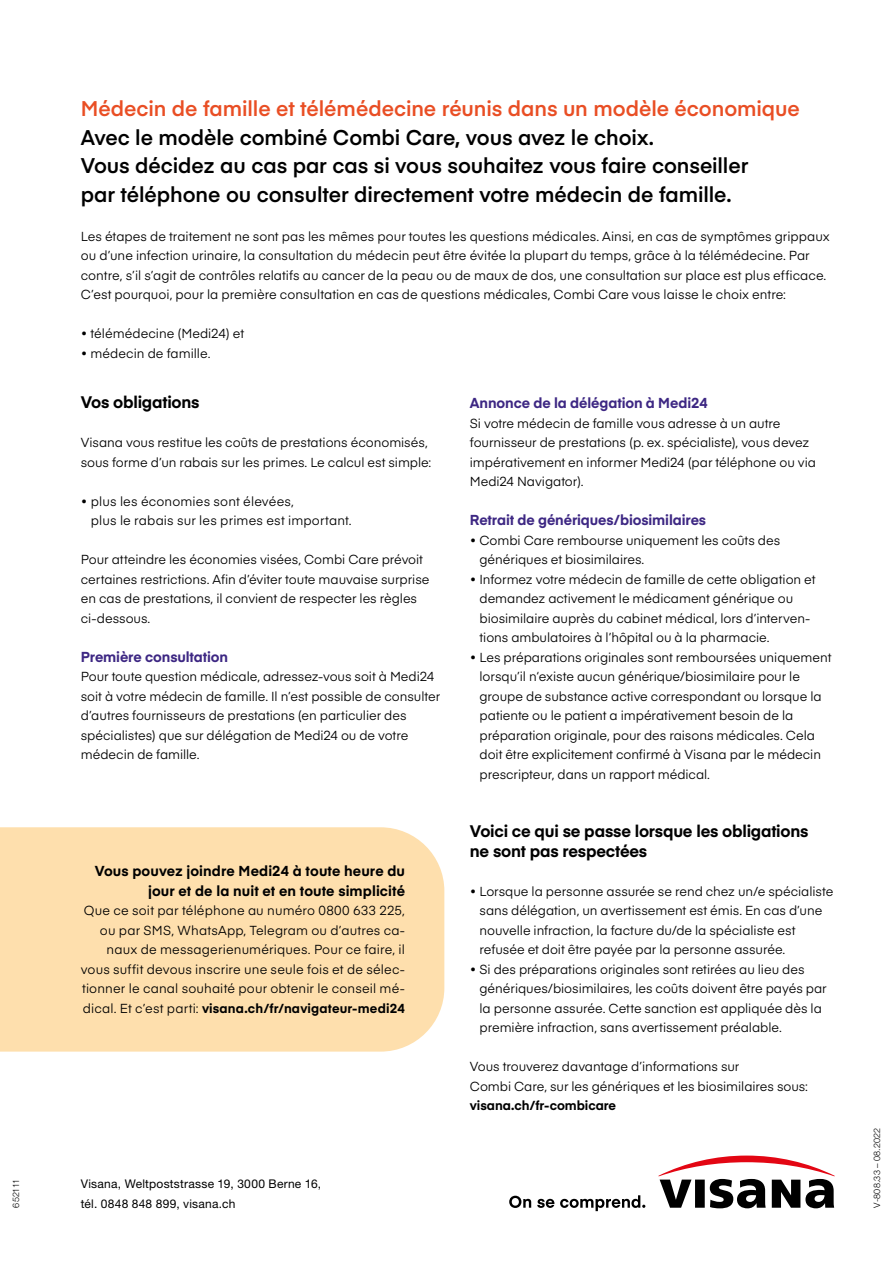
<style>
.page{position:relative;width:893px;height:1263px;background:#fff}
.page>*{position:absolute;margin:0;border:0;box-sizing:border-box;transform-origin:0 0}
.t1{font:600 21px/28.5px "Eina 03";letter-spacing:-.005em;color:#000}
.t2{font:600 21px "Eina 03";letter-spacing:-.005em;color:#e94e24}
.t3{font:700 16.5px/19.5px "Eina 03";letter-spacing:-.01em;color:#000}
.t4{font:700 14.25px "Eina 03";letter-spacing:-.005em;color:#3d2783}
.t5{font:700 14.25px/19.5px "Eina 03";letter-spacing:.005em;color:#000;text-align:right}
.t6{font:12.9px/19.5px "Eina 03";letter-spacing:-.005em;color:#000}
.t7{font:700 12.9px "Eina 03";letter-spacing:-.005em;color:#000}
.t8{font:12px "Helvetica Neue LT Std";letter-spacing:.02em;color:#000}
.t9{font:300 9px "Helvetica Neue LT Std";letter-spacing:.015em;color:#000}
.s1{font-weight:700}
</style>
<div class="page">
<div style="left:0;top:827px;width:444px;height:224px;background:#fedfad"></div>
<svg style="left:658px;top:1155px;width:177px;height:53px"></svg>
<svg style="left:509px;top:1196px;width:22px;height:12px"></svg>
<svg style="left:537px;top:1199px;width:17px;height:9px"></svg>
<svg style="left:560px;top:1195px;width:85px;height:16px"></svg>
<p class="t9" style="left:10px;top:1207px;width:30px;rotate:-90deg">652111</p>
<h1 class="t2" style="left:81px;top:93px;width:721px">Médecin de famille et télémédecine réunis dans un modèle économique</h1>
<h1 class="t1" style="left:81px;top:122px;width:669px">Avec le modèle combiné Combi Care, vous avez le choix.<br>Vous décidez au cas par cas si vous souhaitez vous faire conseiller par téléphone ou consulter directement votre médecin de famille.</h1>
<p class="t6" style="left:81px;top:226px;width:751px">Les étapes de traitement ne sont pas les mêmes pour toutes les questions médicales. Ainsi, en cas de symptômes grippaux ou d’une infection urinaire, la consultation du médecin peut être évitée la plupart du temps, grâce à la télémédecine. Par contre, s’il s’agit de contrôles relatifs au cancer de la peau ou de maux de dos, une consultation sur place est plus efficace.<br>C’est pourquoi, pour la première consultation en cas de questions médicales, Combi Care vous laisse le choix entre:</p>
<p class="t6" style="left:81px;top:323px;width:165px">• télémédecine (Medi24) et</p>
<p class="t6" style="left:81px;top:343px;width:131px">• médecin de famille.</p>
<p class="t3" style="left:81px;top:391px;width:120px">Vos obligations</p>
<p class="t6" style="left:81px;top:432px;width:352px">Visana vous restitue les coûts de prestations économisés, sous forme d’un rabais sur les primes. Le calcul est simple:</p>
<p class="t6" style="left:91px;top:490px;width:262px;text-indent:-10px">• plus les économies sont élevées,<br>plus le rabais sur les primes est important.</p>
<p class="t6" style="left:81px;top:549px;width:350px">Pour atteindre les économies visées, Combi Care prévoit certaines restrictions. Afin d’éviter toute mauvaise surprise en cas de prestations, il convient de respecter les règles ci-dessous.</p>
<p class="t4" style="left:81px;top:646px;width:149px">Première consultation</p>
<p class="t6" style="left:81px;top:666px;width:361px">Pour toute question médicale, adressez-vous soit à Medi24 soit à votre médecin de famille. Il n’est possible de consulter d’autres fournisseurs de prestations (en particulier des spécialistes) que sur délégation de Medi24 ou de votre médecin de famille.</p>
<p class="t5" style="left:95px;top:860px;width:312px">Vous pouvez joindre Medi24 à toute heure du jour et de la nuit et en toute simplicité</p>
<p class="t6" style="left:81px;top:900px;width:326px;text-align:right">Que ce soit par téléphone au numéro 0800 633 225, ou par SMS, WhatsApp, Telegram ou d’autres ca&shy;naux de messagerienumériques. Pour ce faire, il vous suffit devous inscrire une seule fois et de sélec&shy;tionner le canal souhaité pour obtenir le conseil mé&shy;dical. Et c’est parti: <span class="s1">visana.ch/fr/navigateur-medi24</span></p>
<p class="t8" style="left:81px;top:1177px;width:242px">Visana, Weltpoststrasse 19, 3000 Berne 16,</p>
<p class="t8" style="left:81px;top:1196px;width:156px">tél. 0848 848 899, visana.ch</p>
<p class="t4" style="left:470px;top:392px;width:239px">Annonce de la délégation à Medi24</p>
<p class="t6" style="left:470px;top:412px;width:348px">Si votre médecin de famille vous adresse à un autre fournisseur de prestations (p. ex. spécialiste), vous devez impérativement en informer Medi24 (par téléphone ou via Medi24 Navigator).</p>
<p class="t4" style="left:470px;top:509px;width:238px">Retrait de génériques/biosimilaires</p>
<p class="t6" style="left:479px;top:529px;width:302px;text-indent:-10px">• Combi Care rembourse uniquement les coûts des génériques et biosimilaires.</p>
<p class="t6" style="left:479px;top:568px;width:337px;text-indent:-10px">• Informez votre médecin de famille de cette obligation et demandez activement le médicament générique ou biosimilaire auprès du cabinet médical, lors d’interven&shy;tions ambulatoires à l’hôpital ou à la pharmacie.</p>
<p class="t6" style="left:479px;top:646px;width:353px;text-indent:-10px">• Les préparations originales sont remboursées uniquement lorsqu’il n‘existe aucun générique/biosimilaire pour le groupe de substance active correspondant ou lorsque la patiente ou le patient a impérativement besoin de la préparation originale, pour des raisons médicales. Cela doit être explicitement confirmé à Visana par le médecin prescripteur, dans un rapport médical.</p>
<p class="t3" style="left:470px;top:820px;width:340px">Voici ce qui se passe lorsque les obligations ne sont pas respectées</p>
<p class="t6" style="left:479px;top:880px;width:355px;text-indent:-10px">• Lorsque la personne assurée se rend chez un/e spécialiste sans délégation, un avertissement est émis. En cas d’une nouvelle infraction, la facture du/de la spécialiste est refusée et doit être payée par la personne assurée.</p>
<p class="t6" style="left:479px;top:958px;width:349px;text-indent:-10px">• Si des préparations originales sont retirées au lieu des génériques/biosimilaires, les coûts doivent être payés par la personne assurée. Cette sanction est appliquée dès la première infraction, sans avertissement préalable.</p>
<p class="t6" style="left:470px;top:1056px;width:340px">Vous trouverez davantage d’informations sur<br>Combi Care, sur les génériques et les biosimilaires sous:</p>
<p class="t7" style="left:470px;top:1096px;width:148px">visana.ch/fr-combicare</p>
<p class="t9" style="left:871px;top:1207px;width:82px;rotate:-90deg">V-808.33 – 08.2022</p>
</div>
